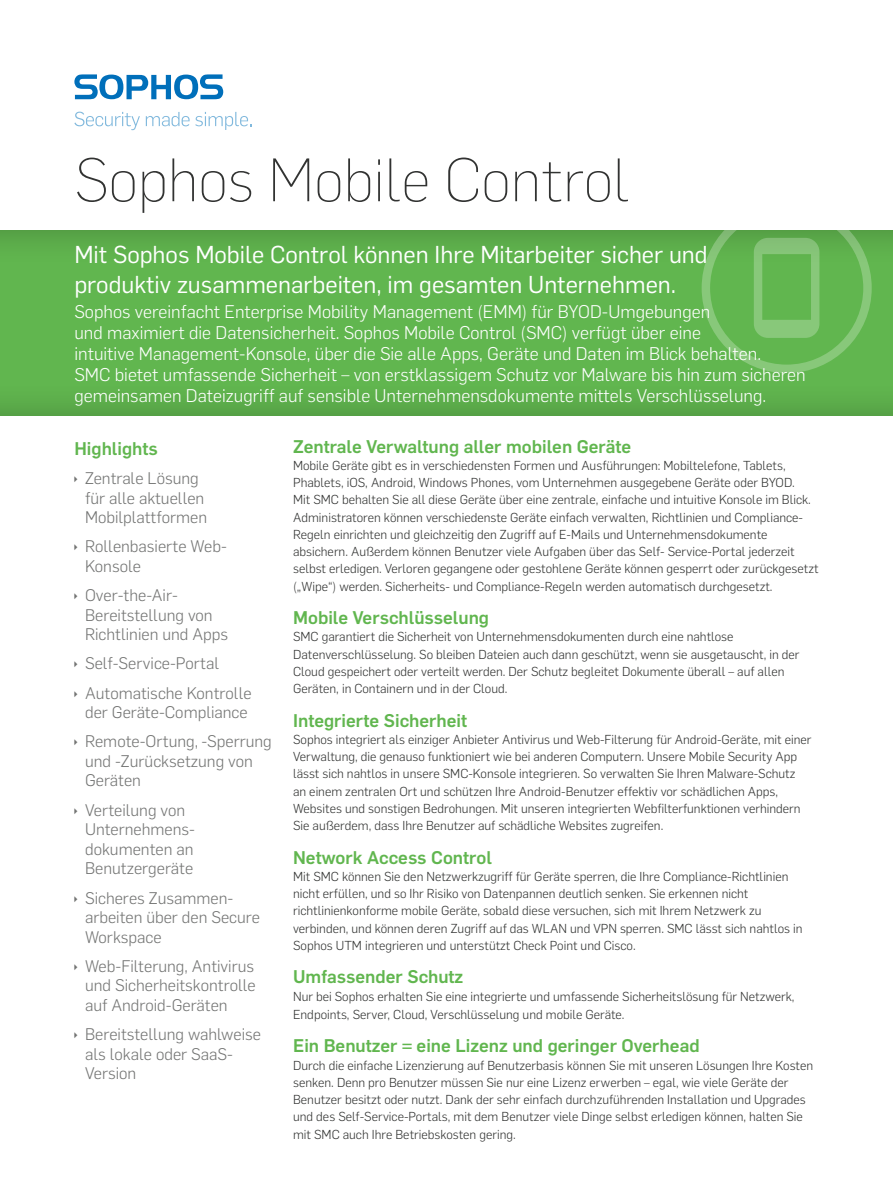
<style>
.page{position:relative;width:893px;height:1191px;background:#fff}
.page>*{position:absolute;margin:0;border:0;box-sizing:border-box;transform-origin:0 0}
.Title_2{font:200 60px "Flama";color:#323332}
.Intro_subheading{font:24px/30px "Flama";color:#fff}
.Intro_copy{font:300 18px/21px "Flama";color:#fff}
.Subheading_1{font:500 18px "Flama";color:#61b64f}
.t1{font:300 16.5px/19.5px "Flama";color:#737473}
.Body_Copy{font:300 12.75px/17.2px "Flama";color:#323332}
</style>
<div class="page">
<div style="left:0;top:229px;width:893px;height:187px;background:#231f20;opacity:.3"></div>
<svg style="left:702px;top:229px;width:170px;height:144px;background:#6bb95a"></svg>
<svg style="left:74px;top:112px;width:66px;height:18px"></svg>
<svg style="left:146px;top:112px;width:105px;height:18px"></svg>
<svg style="left:74px;top:74px;width:149px;height:25px"></svg>
<p class="Title_2" style="left:74px;top:140px;width:557px">Sophos Mobile Control</p>
<p class="Intro_subheading" style="left:74px;top:238px;width:635px">Mit Sophos Mobile Control können Ihre Mitarbeiter sicher und produktiv zusammenarbeiten, im gesamten Unternehmen.</p>
<p class="Intro_copy" style="left:74px;top:300px;width:733px">Sophos vereinfacht Enterprise Mobility Management (EMM) für BYOD-Umgebungen<br>und maximiert die Datensicherheit. Sophos Mobile Control (SMC) verfügt über eine<br>intuitive Management-Konsole, über die Sie alle Apps, Geräte und Daten im Blick behalten.<br>SMC bietet umfassende Sicherheit – von erstklassigem Schutz vor Malware bis hin zum sicheren gemeinsamen Dateizugriff auf sensible Unternehmensdokumente mittels Verschlüsselung.</p>
<p class="Subheading_1" style="left:74px;top:435px;width:85px">Highlights</p>
<p class="t1" style="left:85px;top:467px;width:124px">Zentrale Lösung für alle aktuellen<br>Mobilplattformen</p>
<p class="t1" style="left:85px;top:536px;width:143px">Rollenbasierte Web-<br>Konsole</p>
<p class="t1" style="left:85px;top:584px;width:145px">Over-the-Air-<br>Bereitstellung von<br>Richtlinien und Apps</p>
<p class="t1" style="left:85px;top:653px;width:136px">Self-Service-Portal</p>
<p class="t1" style="left:85px;top:682px;width:168px">Automatische Kontrolle der Geräte-Compliance</p>
<p class="t1" style="left:85px;top:731px;width:188px">Remote-Ortung, -Sperrung und -Zurücksetzung von<br>Geräten</p>
<p class="t1" style="left:85px;top:799px;width:112px">Verteilung von<br>Unternehmens&shy;dokumenten an<br>Benutzergeräte</p>
<p class="t1" style="left:85px;top:887px;width:177px">Sicheres Zusammen&shy;arbeiten über den Secure<br>Workspace</p>
<p class="t1" style="left:85px;top:955px;width:172px;text-align:justify">Web-Filterung, Antivirus und Sicherheitskontrolle auf Android-Geräten</p>
<p class="t1" style="left:85px;top:1023px;width:177px">Bereitstellung wahlweise als lokale oder SaaS-<br>Version</p>
<p class="Subheading_1" style="left:293px;top:433px;width:340px">Zentrale Verwaltung aller mobilen Geräte</p>
<p class="Body_Copy" style="left:293px;top:456px;width:527px">Mobile Geräte gibt es in verschiedensten Formen und Ausführungen: Mobiltelefone, Tablets, Phablets, iOS, Android, Windows Phones, vom Unternehmen ausgegebene Geräte oder BYOD.<br>Mit SMC behalten Sie all diese Geräte über eine zentrale, einfache und intuitive Konsole im Blick.<br>Administratoren können verschiedenste Geräte einfach verwalten, Richtlinien und Compliance-Regeln einrichten und gleichzeitig den Zugriff auf E-Mails und Unternehmensdokumente absichern. Außerdem können Benutzer viele Aufgaben über das Self- Service-Portal jederzeit selbst erledigen. Verloren gegangene oder gestohlene Geräte können gesperrt oder zurückgesetzt („Wipe“) werden. Sicherheits- und Compliance-Regeln werden automatisch durchgesetzt.</p>
<p class="Subheading_1" style="left:293px;top:604px;width:198px">Mobile Verschlüsselung</p>
<p class="Body_Copy" style="left:293px;top:627px;width:508px">SMC garantiert die Sicherheit von Unternehmensdokumenten durch eine nahtlose Datenverschlüsselung. So bleiben Dateien auch dann geschützt, wenn sie ausgetauscht, in der Cloud gespeichert oder verteilt werden. Der Schutz begleitet Dokumente überall – auf allen Geräten, in Containern und in der Cloud.</p>
<p class="Subheading_1" style="left:293px;top:707px;width:175px">Integrierte Sicherheit</p>
<p class="Body_Copy" style="left:293px;top:730px;width:520px">Sophos integriert als einziger Anbieter Antivirus und Web-Filterung für Android-Geräte, mit einer Verwaltung, die genauso funktioniert wie bei anderen Computern. Unsere Mobile Security App lässt sich nahtlos in unsere SMC-Konsole integrieren. So verwalten Sie Ihren Malware-Schutz an einem zentralen Ort und schützen Ihre Android-Benutzer effektiv vor schädlichen Apps, Websites und sonstigen Bedrohungen. Mit unseren integrierten Webfilterfunktionen verhindern Sie außerdem, dass Ihre Benutzer auf schädliche Websites zugreifen.</p>
<p class="Subheading_1" style="left:293px;top:844px;width:200px">Network Access Control</p>
<p class="Body_Copy" style="left:293px;top:867px;width:511px">Mit SMC können Sie den Netzwerkzugriff für Geräte sperren, die Ihre Compliance-Richtlinien nicht erfüllen, und so Ihr Risiko von Datenpannen deutlich senken. Sie erkennen nicht richtlinienkonforme mobile Geräte, sobald diese versuchen, sich mit Ihrem Netzwerk zu verbinden, und können deren Zugriff auf das WLAN und VPN sperren. SMC lässt sich nahtlos in Sophos UTM integrieren und unterstützt Check Point und Cisco.</p>
<p class="Subheading_1" style="left:293px;top:964px;width:172px">Umfassender Schutz</p>
<p class="Body_Copy" style="left:293px;top:986px;width:503px;line-height:18px">Nur bei Sophos erhalten Sie eine integrierte und umfassende Sicherheitslösung für Netzwerk,<br>Endpoints, Server, Cloud, Verschlüsselung und mobile Geräte.</p>
<p class="Subheading_1" style="left:293px;top:1032px;width:408px">Ein Benutzer = eine Lizenz und geringer Overhead</p>
<p class="Body_Copy" style="left:293px;top:1055px;width:521px">Durch die einfache Lizenzierung auf Benutzerbasis können Sie mit unseren Lösungen Ihre Kosten senken. Denn pro Benutzer müssen Sie nur eine Lizenz erwerben – egal, wie viele Geräte der Benutzer besitzt oder nutzt. Dank der sehr einfach durchzuführenden Installation und Upgrades und des Self-Service-Portals, mit dem Benutzer viele Dinge selbst erledigen können, halten Sie mit SMC auch Ihre Betriebskosten gering.</p>
</div>
